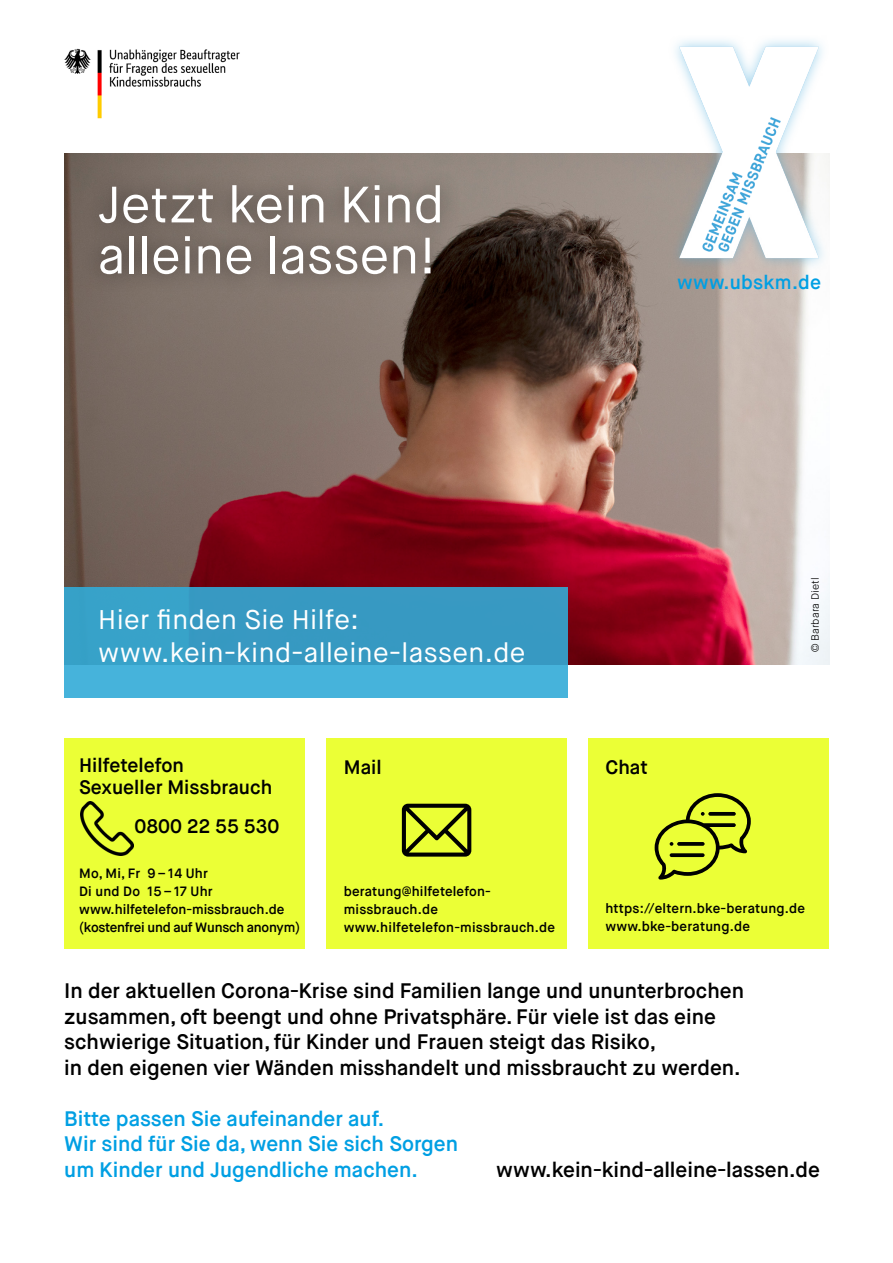
<style>
.page{position:relative;width:893px;height:1263px;background:#fff}
.page>*{position:absolute;margin:0;border:0;box-sizing:border-box;transform-origin:0 0}
.t1{font:51px/51px "Maison Neue";color:#fff}
.t2{font:27px/33px "Maison Neue";letter-spacing:.015em;color:#fff}
.t3{font:600 21px/25.5px "Maison Neue";color:#000}
.t4{font:600 21px/25.5px "Maison Neue";color:#009fe3}
.t5{font:600 19.5px/22.5px "Maison Neue";color:#000}
.t6{font:600 19.5px "Maison Neue";letter-spacing:.015em;color:#009fe3}
.t7{font:600 13.5px/18px "Maison Neue";letter-spacing:.01em;color:#000}
.t8{font:300 10.5px "Maison Neue";letter-spacing:.015em;color:#000}
.s1{font-family:"Helvetica Neue"}
</style>
<div class="page">
<img style="left:65px;top:153px;width:765px;height:511px">
<img style="left:64px;top:48px;width:176px;height:71px">
<img style="left:649px;top:40px;width:181px;height:235px">
<div style="left:326px;top:739px;width:241px;height:210px;background:#ebff36"></div>
<div style="left:588px;top:739px;width:241px;height:210px;background:#ebff36"></div>
<svg style="left:655px;top:793px;width:96px;height:86px"></svg>
<svg style="left:677px;top:842px;width:28px;height:4px"></svg>
<svg style="left:670px;top:853px;width:35px;height:4px"></svg>
<svg style="left:708px;top:812px;width:28px;height:4px"></svg>
<svg style="left:402px;top:804px;width:69px;height:53px"></svg>
<div style="left:79px;top:165px;width:383px;height:130px;background:#000;opacity:.5"></div>
<svg style="left:64px;top:587px;width:503px;height:110px;background:#3ba2ca"></svg>
<div style="left:64px;top:739px;width:241px;height:210px;background:#ebff36"></div>
<img style="left:80px;top:801px;width:54px;height:54px">
<h1 class="t1" style="left:98px;top:180px;width:348px">Jetzt kein Kind alleine lassen!</h1>
<p class="t6" style="left:677px;top:270px;width:146px">www.ubskm.de</p>
<p class="t2" style="left:98px;top:604px;width:429px">Hier finden Sie Hilfe: www.kein-kind-alleine-lassen.de</p>
<p class="t5" style="left:79px;top:754px;width:195px">Hilfetelefon<br>Sexueller Missbrauch</p>
<p class="t5" style="left:135px;top:815px;width:146px">0800 22 55 530</p>
<p class="t5" style="left:344px;top:756px;width:39px">Mail</p>
<p class="t5" style="left:605px;top:756px;width:44px">Chat</p>
<p class="t8" style="left:809px;top:652px;width:77px;rotate:-90deg"><span class="s1">©</span> Barbara Dietl</p>
<p class="t7" style="left:79px;top:864px;width:223px">Mo, Mi, Fr 9 – 14 Uhr<br>Di und Do 15 – 17 Uhr www.hilfetelefon-missbrauch.de (kostenfrei und auf Wunsch anonym)</p>
<p class="t7" style="left:344px;top:883px;width:213px">beratung@hilfetelefon&shy;missbrauch.de www.hilfetelefon-missbrauch.de</p>
<p class="t7" style="left:605px;top:899px;width:201px">https://eltern.bke-beratung.de www.bke-beratung.de</p>
<p class="t3" style="left:64px;top:978px;width:681px">In der aktuellen Corona-Krise sind Familien lange und ununterbrochen zusammen, oft beengt und ohne Privatsphäre. Für viele ist das eine schwierige Situation, für Kinder und Frauen steigt das Risiko,<br>in den eigenen vier Wänden misshandelt und missbraucht zu werden.</p>
<p class="t4" style="left:64px;top:1106px;width:395px">Bitte passen Sie aufeinander auf.<br>Wir sind für Sie da, wenn Sie sich Sorgen um Kinder und Jugendliche machen.</p>
<p class="t3" style="left:496px;top:1157px;width:325px">www.kein-kind-alleine-lassen.de</p>
</div>
